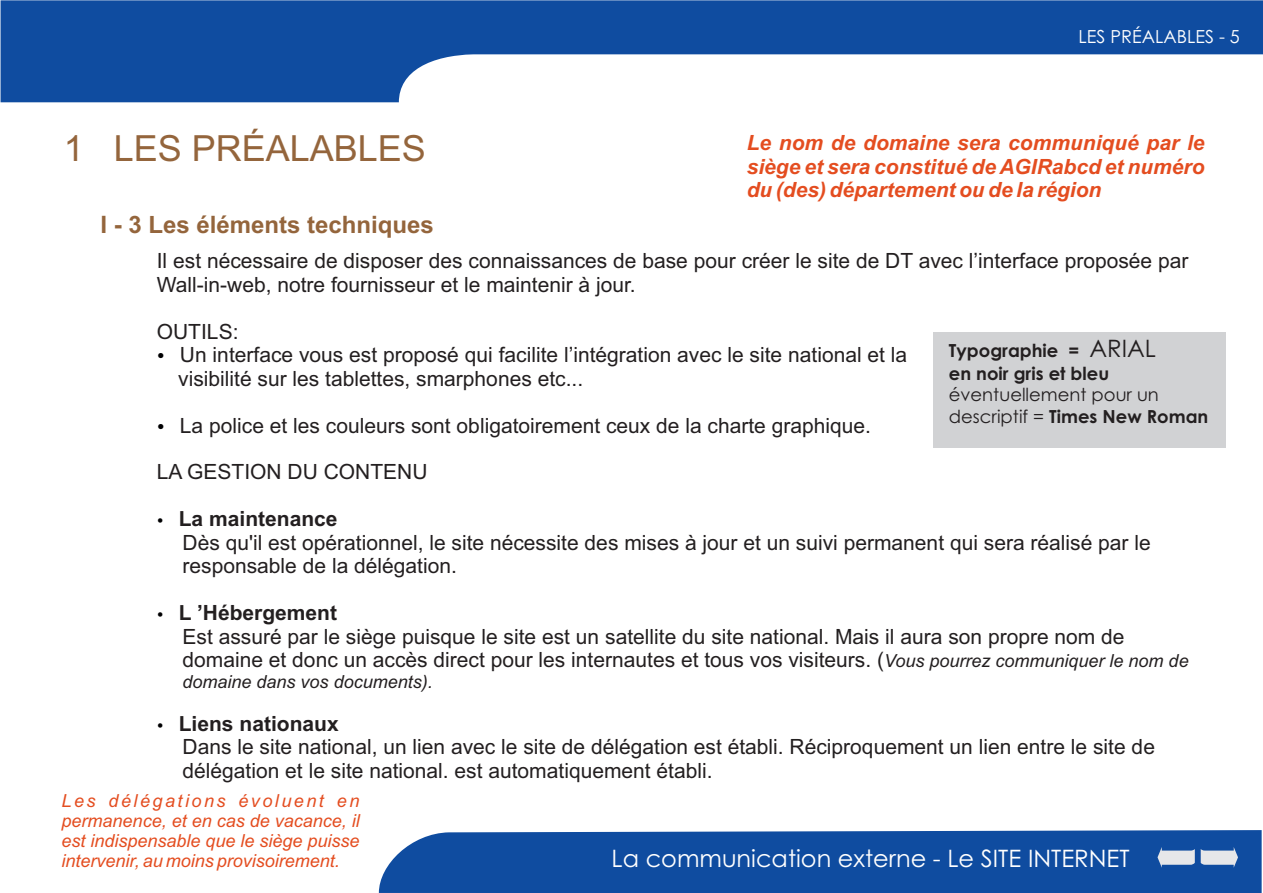
<style>
.page{position:relative;width:1263px;height:893px;background:#fff}
.page>*{position:absolute;margin:0;border:0;box-sizing:border-box;transform-origin:0 0}
.t1{font:36px "Arial";color:#94653c}
.t2{font:24px "Century Gothic";color:#fff}
.t3{font:700 24px "Arial";color:#94653c}
.t4{font:21px/23.4px "Arial";color:#231f20}
.t5{font:italic 700 21px/23.4px "Arial";color:#e44d20;text-align:justify}
.t6{font:700 21px "Arial";color:#231f20}
.t7{font:italic 18px/20.1px "Arial";color:#e44d20;text-align:justify}
.t8{font:18px/21.8px "Century Gothic";color:#231f20}
.t9{font:700 18px/23.1px "Century Gothic";color:#231f20}
.t10{font:italic 18px "Arial";color:#231f20}
.t11{font:18px "Century Gothic";color:#fff}
.s1{font-style:italic;font-size:18px}
.s2{font-weight:400;font-size:24px}
.s3{font-weight:700}
</style>
<div class="page">
<div style="left:379px;top:830px;width:882px;height:63px;background:#0f4ca0"></div>
<div style="left:933px;top:333px;width:293px;height:115px;background:#d1d2d4"></div>
<svg style="left:1px;top:0;width:1262px;height:102px;fill:#0f4ca0"></svg>
<svg style="left:1201px;top:847px;width:37px;height:21px"></svg>
<svg style="left:1157px;top:847px;width:38px;height:21px"></svg>
<h1 class="t1" style="left:64px;top:134px;width:364px">1 LES PRÉALABLES</h1>
<p class="t11" style="left:1079px;top:29px;width:163px">LES PRÉALABLES - 5</p>
<p class="t5" style="left:747px;top:133px;width:459px">Le nom de domaine sera communiqué par le siège et sera constitué de AGIRabcd et numéro du (des) département ou de la région</p>
<p class="t3" style="left:100px;top:215px;width:335px">I - 3 Les éléments techniques</p>
<p class="t4" style="left:157px;top:251px;width:1033px">Il est nécessaire de disposer des connaissances de base pour créer le site de DT avec l’interface proposée par<br>Wall-in-web, notre fournisseur et le maintenir à jour.</p>
<p class="t4" style="left:178px;top:322px;width:730px;text-indent:-21px">OUTILS:<br>Un interface vous est proposé qui facilite l’intégration avec le site national et la visibilité sur les tablettes, smarphones etc...</p>
<p class="t4" style="left:180px;top:415px;width:693px">La police et les couleurs sont obligatoirement ceux de la charte graphique.</p>
<p class="t4" style="left:157px;top:462px;width:272px">LA GESTION DU CONTENU</p>
<p class="t6" style="left:179px;top:511px;width:160px">La maintenance</p>
<p class="t4" style="left:183px;top:533px;width:970px">Dès qu'il est opérationnel, le site nécessite des mises à jour et un suivi permanent qui sera réalisé par le responsable de la délégation.</p>
<p class="t6" style="left:179px;top:605px;width:160px">L ’Hébergement</p>
<p class="t4" style="left:183px;top:627px;width:1007px">Est assuré par le siège puisque le site est un satellite du site national. Mais il aura son propre nom de domaine et donc un accès direct pour les internautes et tous vos visiteurs. (<span class="s1">Vous pourrez communiquer le nom de</span></p>
<p class="t10" style="left:183px;top:675px;width:252px">domaine dans vos documents).</p>
<p class="t6" style="left:179px;top:716px;width:161px">Liens nationaux</p>
<p class="t4" style="left:183px;top:737px;width:974px">Dans le site national, un lien avec le site de délégation est établi. Réciproquement un lien entre le site de délégation et le site national. est automatiquement établi.</p>
<p class="t7" style="left:62px;top:792px;width:300px">Les délégations évoluent en permanence, et en cas de vacance, il est indispensable que le siège puisse intervenir, au moins provisoirement.</p>
<p class="t9" style="left:949px;top:340px;width:209px">Typographie = <span class="s2">ARIAL </span>en noir gris et bleu</p>
<p class="t8" style="left:949px;top:386px;width:261px">éventuellement pour un descriptif = <span class="s3">Times New Roman</span></p>
<p class="t2" style="left:612px;top:849px;width:520px">La communication externe - Le SITE INTERNET</p>
</div>
